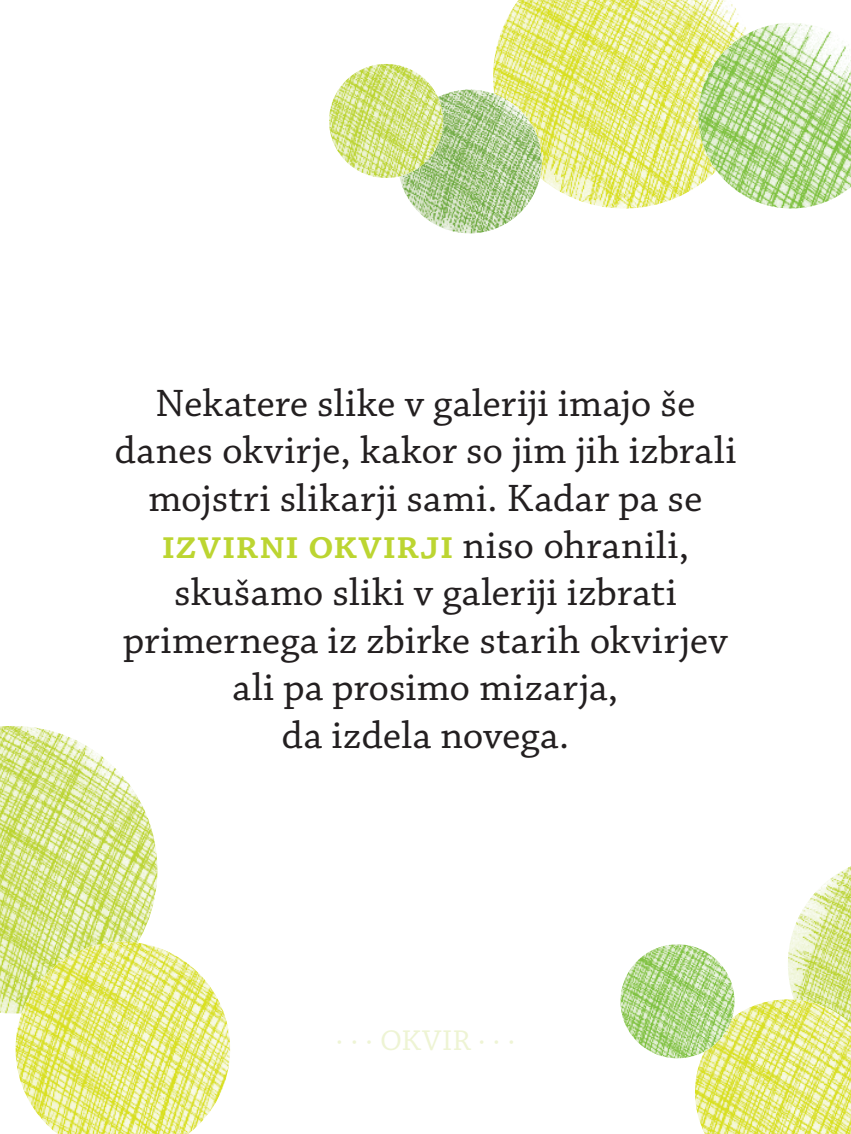
<style>
.page{position:relative;width:851px;height:1134px;background:#fff}
.page>*{position:absolute;margin:0;border:0;box-sizing:border-box;transform-origin:0 0}
.t1{font:40px/47.5px "Chaparral Pro Capt";letter-spacing:.005em;color:#231f20;text-align:center}
.t2{font:40px "Chaparral Pro Semibold Capt";letter-spacing:.015em;color:#bcd531}
.t3{font:30px "Chaparral Pro Capt";letter-spacing:.015em;color:#eef4d4}
.s1{font-family:"Chaparral Pro Capt";color:#231f20}
</style>
<div class="page">
<img style="left:493px;top:0;width:246px;height:209px">
<img style="left:0;top:726px;width:157px;height:287px">
<img style="left:16px;top:942px;width:214px;height:192px">
<img style="left:698px;top:23px;width:152px;height:186px">
<svg style="left:697px;top:867px;width:153px;height:132px"></svg>
<img style="left:694px;top:999px;width:156px;height:135px">
<img style="left:398px;top:90px;width:143px;height:143px;border-radius:72px">
<img style="left:329px;top:64px;width:114px;height:114px;border-radius:57px">
<img style="left:620px;top:944px;width:114px;height:114px;border-radius:57px">
<p class="t1" style="left:114px;top:380px;width:623px">Nekatere slike v galeriji imajo še danes okvirje, kakor so jim jih izbrali mojstri slikarji sami. Kadar pa se</p>
<p class="t2" style="left:162px;top:522px;width:529px">izvirni okvirji <span class="s1">niso ohranili,</span></p>
<p class="t1" style="left:123px;top:570px;width:606px">skušamo sliki v galeriji izbrati primernega iz zbirke starih okvirjev ali pa prosimo mizarja,<br>da izdela novega.</p>
<p class="t3" style="left:335px;top:1023px;width:181px">· · · OKVIR ···</p>
</div>
